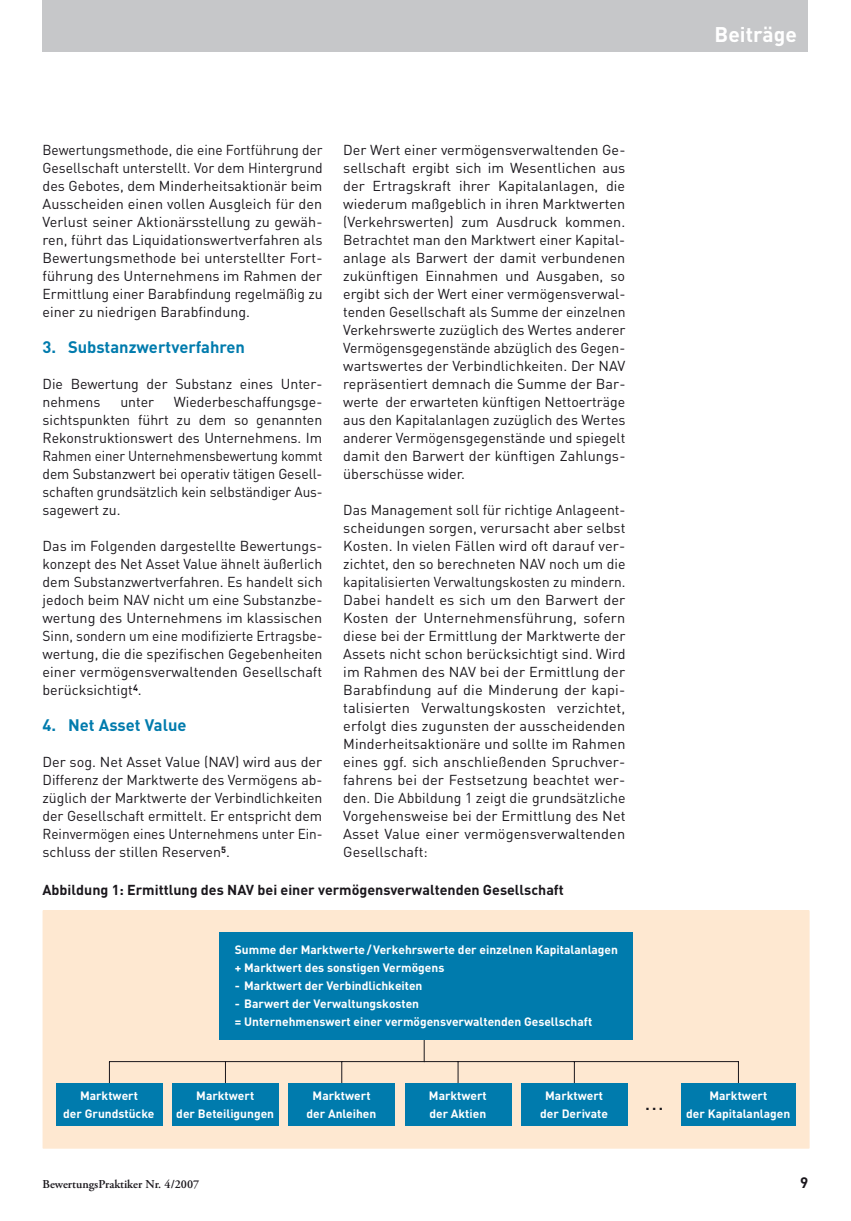
<style>
.page{position:relative;width:851px;height:1221px;background:#fff}
.page>*{position:absolute;margin:0;border:0;box-sizing:border-box;transform-origin:0 0}
.t1{font:700 21px "DIN";color:#fff}
.t2{font:700 16.5px "DIN";color:#007bad}
.t3{font:700 15px "DIN";color:#1a171c}
.t4{font:14.25px/18px "DIN";color:#1a171c;text-align:justify}
.t5{font:14.25px/18px "DIN";color:#1a171c;text-align:justify;scale:.96 1}
.t6{font:700 14.25px "DIN";color:#1a171c}
.t7{font:700 12px/18px "DIN";color:#fff;text-align:center}
.t8{font:600 12px "Adobe Garamond Pro";color:#1a171c}
</style>
<div class="page">
<div style="left:43px;top:0;width:765px;height:51px;background:#c6c7c9"></div>
<div style="left:43px;top:910px;width:765px;height:237px;background:#fee8d1"></div>
<div style="left:43px;top:910px;width:766px;height:238px;border:1px solid #fee8d1"></div>
<svg style="left:738px;top:1061px;width:1px;height:22px"></svg>
<svg style="left:574px;top:1062px;width:1px;height:21px"></svg>
<svg style="left:457px;top:1062px;width:1px;height:21px"></svg>
<svg style="left:341px;top:1062px;width:1px;height:21px"></svg>
<svg style="left:225px;top:1062px;width:1px;height:21px"></svg>
<svg style="left:109px;top:1062px;width:1px;height:21px"></svg>
<hr style="left:109px;top:1061px;width:629px;height:1px;background:#1a171c">
<hr style="left:424px;top:1017px;width:1px;height:44px;background:#1a171c">
<div style="left:219px;top:932px;width:413px;height:107px;background:#007bad"></div>
<div style="left:56px;top:1083px;width:106px;height:42px;background:#007bad"></div>
<div style="left:172px;top:1083px;width:106px;height:42px;background:#007bad"></div>
<div style="left:288px;top:1083px;width:107px;height:42px;background:#007bad"></div>
<div style="left:405px;top:1083px;width:106px;height:42px;background:#007bad"></div>
<div style="left:521px;top:1083px;width:106px;height:42px;background:#007bad"></div>
<div style="left:681px;top:1083px;width:114px;height:42px;background:#007bad"></div>
<p class="t4" style="left:343px;top:140px;width:284px;text-align:left">Der Wert einer vermögensverwaltenden Ge&shy;sellschaft ergibt sich im Wesentlichen aus der Ertragskraft ihrer Kapitalanlagen, die wiederum maßgeblich in ihren Marktwerten (Verkehrswerten) zum Ausdruck kommen.<br>Betrachtet man den Marktwert einer Kapital&shy;anlage als Barwert der damit verbundenen zukünftigen Einnahmen und Ausgaben, so ergibt sich der Wert einer vermögensverwal&shy;tenden Gesellschaft als Summe der einzelnen Verkehrswerte zuzüglich des Wertes anderer Vermögensgegenstände abzüglich des Gegen&shy;wartswertes der Verbindlichkeiten. Der NAV repräsentiert demnach die Summe der Bar&shy;werte der erwarteten künftigen Nettoerträge aus den Kapitalanlagen zuzüglich des Wertes anderer Vermögensgegenstände und spiegelt damit den Barwert der künftigen Zahlungs&shy;überschüsse wider.</p>
<p class="t4" style="left:343px;top:500px;width:284px">Das Management soll für richtige Anlageent&shy;scheidungen sorgen, verursacht aber selbst Kosten. In vielen Fällen wird oft darauf ver&shy;zichtet, den so berechneten NAV noch um die kapitalisierten Verwaltungskosten zu mindern.<br>Dabei handelt es sich um den Barwert der Kosten der Unternehmensführung, sofern diese bei der Ermittlung der Marktwerte der Assets nicht schon berücksichtigt sind. Wird im Rahmen des NAV bei der Ermittlung der Barabfindung auf die Minderung der kapi&shy;talisierten Verwaltungskosten verzichtet, erfolgt dies zugunsten der ausscheidenden Minderheitsaktionäre und sollte im Rahmen eines ggf. sich anschließenden Spruchver&shy;fahrens bei der Festsetzung beachtet wer&shy;den. Die Abbildung 1 zeigt die grundsätzliche Vorgehensweise bei der Ermittlung des Net Asset Value einer vermögensverwaltenden Gesellschaft:</p>
<p class="t6" style="left:43px;top:880px;width:522px">Abbildung 1: Ermittlung des NAV bei einer vermögensverwaltenden Gesellschaft</p>
<p class="t5" style="left:43px;top:140px;width:293px">Bewertungs-methode, die eine Fortführung der Gesellschaft unterstellt. Vor dem Hintergrund des Gebotes, dem Minderheitsaktionär beim Ausscheiden einen vollen Ausgleich für den Verlust seiner Aktionärsstellung zu gewäh&shy;ren, führt das Liquidationswertverfahren als Bewertungsmethode bei unterstellter Fort&shy;führung des Unternehmens im Rahmen der Ermittlung einer Barabfindung regelmäßig zu einer zu niedrigen Barabfindung.</p>
<p class="t2" style="left:43px;top:336px;width:204px">3. Substanzwertverfahren</p>
<p class="t4" style="left:43px;top:374px;width:281px">Die Bewertung der Substanz eines Unter&shy;nehmens</p>
<p class="t4" style="left:43px;top:392px;width:281px;text-indent:131px">Wiederbeschaffungsge&shy;sichtspunkten führt zu dem so genannten Rekonstruktionswert des Unternehmens. Im Rahmen einer Unternehmensbewertung kommt dem Substanzwert bei operativ tätigen Gesell&shy;schaften grundsätzlich kein selbständiger Aus&shy;sagewert zu.</p>
<p class="t4" style="left:43px;top:536px;width:281px">Das im Folgenden dargestellte Bewertungs&shy;konzept des Net Asset Value ähnelt äußerlich dem Substanzwertverfahren. Es handelt sich jedoch beim NAV nicht um eine Substanzbe&shy;wertung des Unternehmens im klassischen Sinn, sondern um eine modifizierte Ertragsbe&shy;wertung, die die spezifischen Gegebenheiten einer vermögensverwaltenden Gesellschaft berücksichtigt<sup>4</sup>.</p>
<p class="t2" style="left:43px;top:714px;width:145px">4. Net Asset Value</p>
<p class="t4" style="left:43px;top:752px;width:281px">Der sog. Net Asset Value (NAV) wird aus der Differenz der Marktwerte des Vermögens ab&shy;züglich der Marktwerte der Verbindlichkeiten der Gesellschaft ermittelt. Er entspricht dem Reinvermögen eines Unternehmens unter Ein&shy;schluss der stillen Reserven<sup>5</sup>.</p>
<p class="t4" style="left:120px;top:392px;width:35px">unter</p>
<p class="t7" style="left:235px;top:940px;width:384px;text-align:left">Summe der Marktwerte / Verkehrswerte der einzelnen Kapitalanlagen + Marktwert des sonstigen Vermögens</p>
<p class="t7" style="left:235px;top:976px;width:189px">- Marktwert der Verbindlichkeiten</p>
<p class="t7" style="left:235px;top:994px;width:359px;text-align:left">- Barwert der Verwaltungskosten<br>= Unternehmenswert einer vermögensverwaltenden Gesellschaft</p>
<h1 class="t1" style="left:714px;top:20px;width:84px">Beiträge</h1>
<p class="t7" style="left:63px;top:1086px;width:93px">Marktwert<br>der Grundstücke</p>
<p class="t7" style="left:176px;top:1086px;width:99px">Marktwert<br>der Beteiligungen</p>
<p class="t7" style="left:306px;top:1086px;width:71px">Marktwert der Anleihen</p>
<p class="t7" style="left:429px;top:1086px;width:59px;text-align:left">Marktwert der Aktien</p>
<p class="t7" style="left:540px;top:1086px;width:69px">Marktwert der Derivate</p>
<p class="t7" style="left:686px;top:1086px;width:106px">Marktwert<br>der Kapitalanlagen</p>
<p class="t3" style="left:645px;top:1094px;width:19px">...</p>
<p class="t8" style="left:43px;top:1176px;width:158px">BewertungsPraktiker Nr. 4/2007</p>
</div>
